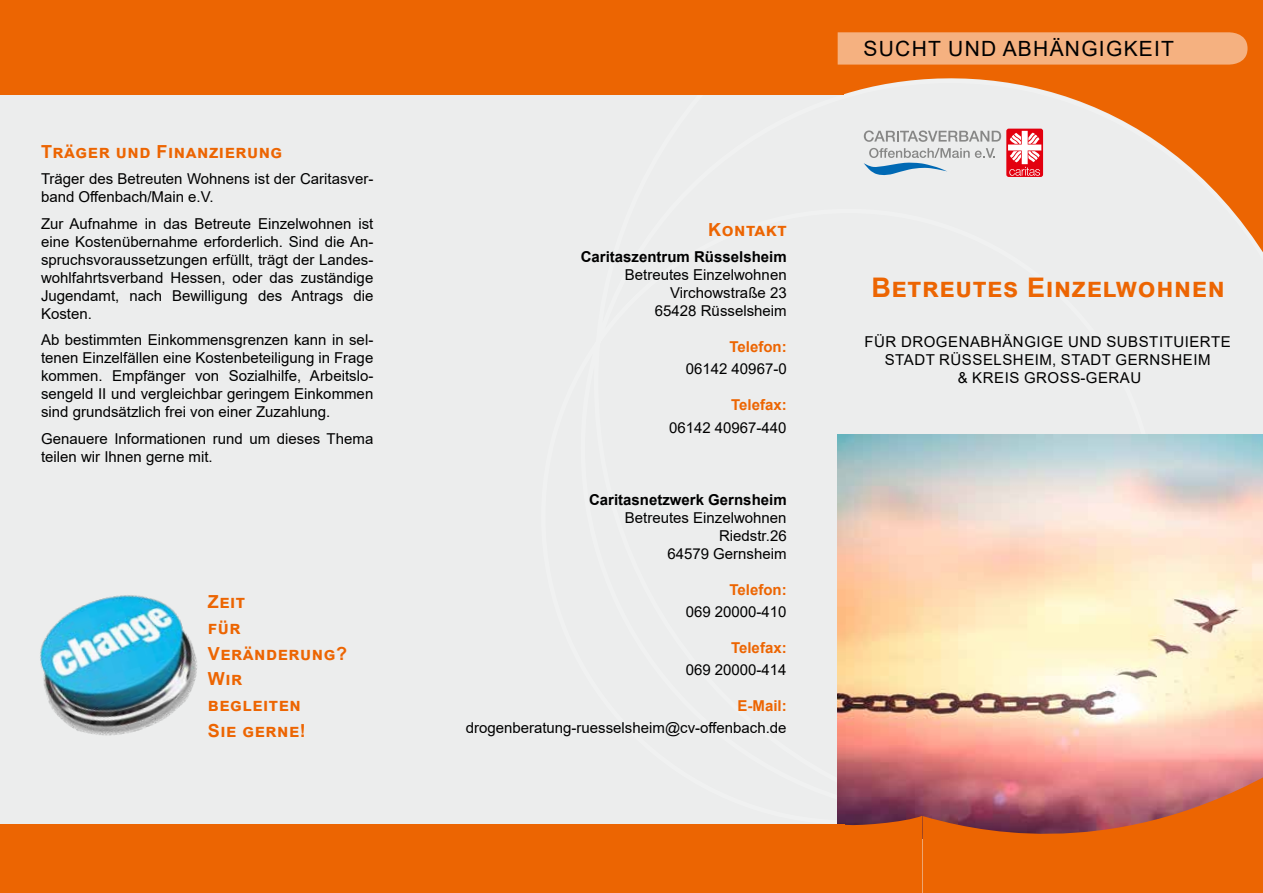
<style>
.page{position:relative;width:1263px;height:893px;background:#fff}
.page>*{position:absolute;margin:0;border:0;box-sizing:border-box;transform-origin:0 0}
.t1{font:700 27px "Arial";letter-spacing:.025em;color:#ec6502}
.t2{font:21px "Arial";letter-spacing:.06em;color:#000}
.t3{font:700 18px/25.8px "Arial";letter-spacing:.03em;color:#ec6502}
.t4{font:15px/18px "Arial";color:#000}
.t5{font:15px/18px "Arial";letter-spacing:.035em;color:#000;text-align:center}
.t6{font:700 15px "Arial";color:#000}
.t7{font:700 15px "Arial";color:#ec6502}
</style>
<div class="page">
<div style="left:0;top:3px;width:1263px;height:890px;background:#eceded"></div>
<svg style="left:843px;top:0;width:420px;height:252px"></svg>
<div style="left:0;top:0;width:843px;height:95px;background:#ec6502"></div>
<div style="left:838px;top:32px;width:409px;height:33px;background:#f5b180"></div>
<div style="left:1006px;top:129px;width:37px;height:48px;background:#e3000f;border-radius:2px"></div>
<svg style="left:1008px;top:131px;width:33px;height:45px"></svg>
<svg style="left:864px;top:130px;width:137px;height:12px"></svg>
<svg style="left:864px;top:148px;width:131px;height:28px"></svg>
<img style="left:838px;top:434px;width:425px;height:391px">
<svg style="left:843px;top:774px;width:420px;height:119px;background:#d1602b"></svg>
<div style="left:0;top:825px;width:845px;height:68px;background:#ec6502"></div>
<img style="left:40px;top:595px;width:157px;height:141px">
<p class="t3" style="left:41px;top:139px;width:243px">Träger und Finanzierung</p>
<p class="t4" style="left:41px;top:170px;width:334px">Träger des Betreuten Wohnens ist der Caritasver&shy;band Offenbach/Main e.V.</p>
<p class="t4" style="left:41px;top:214px;width:334px;text-align:justify">Zur Aufnahme in das Betreute Einzelwohnen ist eine Kostenübernahme erforderlich. Sind die An&shy;spruchsvoraussetzungen erfüllt, trägt der Landes&shy;wohlfahrtsverband Hessen, oder das zuständige Jugendamt, nach Bewilligung des Antrags die Kosten.</p>
<p class="t4" style="left:41px;top:331px;width:334px;text-align:justify">Ab bestimmten Einkommensgrenzen kann in sel&shy;tenen Einzelfällen eine Kostenbeteiligung in Frage kommen. Empfänger von Sozialhilfe, Arbeitslo&shy;sengeld II und vergleichbar geringem Einkommen sind grundsätzlich frei von einer Zuzahlung.</p>
<p class="t4" style="left:41px;top:429px;width:334px">Genauere Informationen rund um dieses Thema teilen wir Ihnen gerne mit.</p>
<p class="t3" style="left:208px;top:589px;width:141px">Zeit<br>für<br>Veränderung?<br>Wir<br>begleiten<br>Sie gerne!</p>
<p class="t3" style="left:708px;top:217px;width:80px">Kontakt</p>
<p class="t6" style="left:581px;top:246px;width:207px">Caritaszentrum Rüsselsheim</p>
<p class="t4" style="left:625px;top:266px;width:163px;text-align:right">Betreutes Einzelwohnen<br>Virchowstraße 23<br>65428 Rüsselsheim</p>
<p class="t7" style="left:729px;top:336px;width:59px">Telefon:</p>
<p class="t4" style="left:686px;top:360px;width:102px">06142 40967-0</p>
<p class="t7" style="left:731px;top:395px;width:57px">Telefax:</p>
<p class="t4" style="left:669px;top:418px;width:119px">06142 40967-440</p>
<p class="t6" style="left:589px;top:489px;width:199px">Caritasnetzwerk Gernsheim</p>
<p class="t4" style="left:625px;top:508px;width:163px;text-align:right">Betreutes Einzelwohnen<br>Riedstr.26<br>64579 Gernsheim</p>
<p class="t7" style="left:729px;top:579px;width:59px">Telefon:</p>
<p class="t4" style="left:686px;top:603px;width:102px">069 20000-410</p>
<p class="t7" style="left:731px;top:637px;width:57px">Telefax:</p>
<p class="t4" style="left:686px;top:661px;width:102px">069 20000-414</p>
<p class="t7" style="left:737px;top:695px;width:51px">E-Mail:</p>
<p class="t4" style="left:466px;top:719px;width:322px">drogenberatung-ruesselsheim@cv-offenbach.de</p>
<h2 class="t2" style="left:864px;top:34px;width:312px">SUCHT UND ABHÄNGIGKEIT</h2>
<h1 class="t1" style="left:871px;top:268px;width:355px">Betreutes Einzelwohnen</h1>
<p class="t5" style="left:864px;top:333px;width:368px">FÜR DROGENABHÄNGIGE UND SUBSTITUIERTE<br>STADT RÜSSELSHEIM, STADT GERNSHEIM<br>&amp; KREIS GROSS-GERAU</p>
</div>
